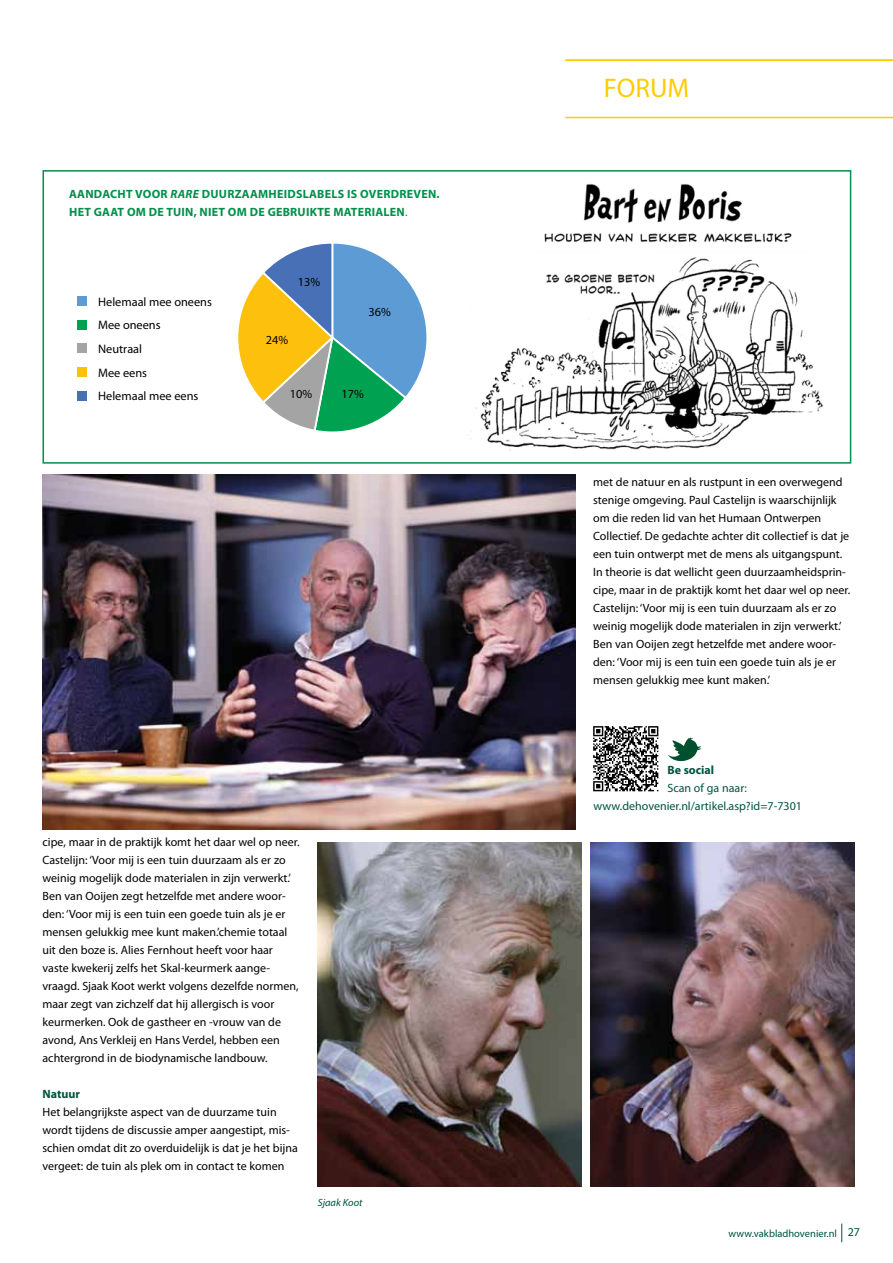
<style>
.page{position:relative;width:893px;height:1263px;background:#fff}
.page>*{position:absolute;margin:0;border:0;box-sizing:border-box;transform-origin:0 0}
.t1{font:27px "Myriad Pro";color:#fc0}
.t2{font:12.3px/23.7px "Myriad Pro";color:#010203}
.t3{font:12px/18px "Myriad Pro";color:#000}
.t4{font:700 12px/18px "Myriad Pro";letter-spacing:.02em;color:#00904a}
.t5{font:12px/18px "Myriad Pro";color:#00533d}
.t6{font:700 12px "Myriad Pro";color:#00533d}
.t7{font:10.5px "Myriad Pro";color:#00533d}
.t8{font:italic 10.5px "Myriad Pro";color:#00533d}
.s1{font-style:italic}
.s2{font-weight:400}
.s3{font-size:12px}
</style>
<div class="page">
<svg style="left:841px;top:1223px;width:1px;height:19px"></svg>
<hr style="left:565px;top:117px;width:328px;height:1px;background:#fc0">
<hr style="left:565px;top:60px;width:328px;height:1px;background:#fc0">
<div style="left:43px;top:170px;width:808px;height:294px;border:2px solid #00904a"></div>
<img style="left:470px;top:184px;width:353px;height:267px">
<img style="left:43px;top:475px;width:532px;height:355px">
<img style="left:318px;top:842px;width:263px;height:344px">
<img style="left:591px;top:842px;width:263px;height:344px">
<div style="left:78px;top:296px;width:9px;height:10px;background:#5c9bd4"></div>
<div style="left:78px;top:320px;width:9px;height:9px;background:#00a151"></div>
<div style="left:78px;top:344px;width:9px;height:9px;background:#a5a4a4"></div>
<div style="left:78px;top:367px;width:9px;height:10px;background:#fcc00d"></div>
<div style="left:78px;top:391px;width:9px;height:9px;background:#4770b6"></div>
<svg style="left:238px;top:243px;width:189px;height:189px"></svg>
<svg style="left:593px;top:726px;width:65px;height:65px"></svg>
<svg style="left:667px;top:738px;width:34px;height:23px"></svg>
<p class="t4" style="left:69px;top:185px;width:76px">AANDACHT VOO</p>
<p class="t4" style="left:161px;top:185px;width:91px">R <span class="s1">RARE</span> DUURZAAMH</p>
<p class="t4" style="left:69px;top:185px;width:372px;text-indent:208px">EIDSLABELS IS OVERDREVEN.<br>HET GAAT OM DE TUIN, NIET OM DE GEBRUIKTE MATERIALEN<span class="s2">.</span></p>
<p class="t2" style="left:298px;top:270px;width:24px">13%</p>
<p class="t2" style="left:98px;top:290px;width:115px">Helemaal mee oneens<br>Mee oneens<br>Neutraal<br>Mee eens<br>Helemaal mee eens</p>
<p class="t2" style="left:369px;top:300px;width:24px">36%</p>
<p class="t2" style="left:266px;top:327px;width:24px">24%</p>
<p class="t2" style="left:290px;top:382px;width:24px">10%</p>
<p class="t2" style="left:341px;top:382px;width:24px">17%</p>
<p class="t3" style="left:43px;top:833px;width:258px">cipe, maar in de praktijk komt het daar wel op neer.<br>Castelijn: ‘Voor mij is een tuin duurzaam als er zo weinig mogelijk dode materialen in zijn verwerkt.’ Ben van Ooijen zegt hetzelfde met andere woor&shy;den: ‘Voor mij is een tuin een goede tuin als je er mensen gelukkig mee kunt maken.’chemie totaal uit den boze is. Alies Fernhout heeft voor haar vaste kwekerij zelfs het Skal-keurmerk aange&shy;vraagd. Sjaak Koot werkt volgens dezelfde normen, maar zegt van zichzelf dat hij allergisch is voor keurmerken. Ook de gastheer en -vrouw van de avond, Ans Verkleij en Hans Verdel, hebben een achtergrond in de biodynamische landbouw.</p>
<p class="t6" style="left:43px;top:1086px;width:39px">NATUUR</p>
<p class="t3" style="left:43px;top:1103px;width:257px">Het belangrijkste aspect van de duurzame tuin wordt tijdens de discussie amper aangestipt, mis&shy;schien omdat dit zo overduidelijk is dat je het bijna vergeet: de tuin als plek om in contact te komen</p>
<p class="t8" style="left:318px;top:1196px;width:46px">Sjaak Koot</p>
<h1 class="t1" style="left:604px;top:71px;width:87px">FORUM</h1>
<p class="t3" style="left:593px;top:473px;width:258px">met de natuur en als rustpunt in een overwegend stenige omgeving. Paul Castelijn is waarschijnlijk om die reden lid van het Humaan Ontwerpen Collectief. De gedachte achter dit collectief is dat je een tuin ontwerpt met de mens als uitgangspunt.<br>In theorie is dat wellicht geen duurzaamheidsprin&shy;cipe, maar in de praktijk komt het daar wel op neer.<br>Castelijn: ‘Voor mij is een tuin duurzaam als er zo weinig mogelijk dode materialen in zijn verwerkt.’ Ben van Ooijen zegt hetzelfde met andere woor&shy;den: ‘Voor mij is een tuin een goede tuin als je er mensen gelukkig mee kunt maken.’</p>
<p class="t6" style="left:667px;top:762px;width:48px">BE SOCIAL</p>
<p class="t5" style="left:594px;top:779px;width:210px;text-indent:74px">Scan of ga naar: www.dehovenier.nl/artikel.asp?id=7-7301</p>
<p class="t7" style="left:729px;top:1227px;width:133px">www.vakbladhovenier.nl <span class="s3">27</span></p>
</div>
